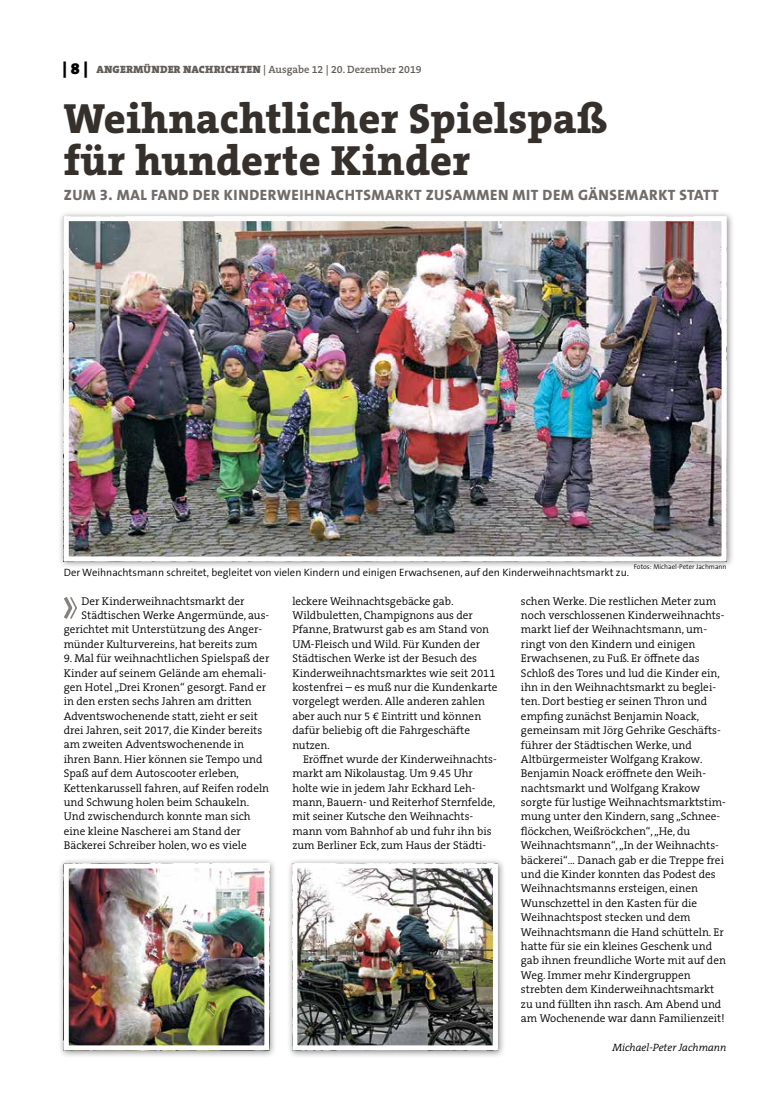
<style>
.page{position:relative;width:762px;height:1117px;background:#fff}
.page>*{position:absolute;margin:0;border:0;box-sizing:border-box;transform-origin:0 0}
.t1{font:800 42.5px/42.5px "The Serif B W8";letter-spacing:.01em;color:#36302d}
.t2{font:800 15px "The Sans B W8";letter-spacing:.035em;color:#716c69}
.t3{font:300 11.25px/14.4px "The Serif B W4";color:#000}
.t4{font:300 10.62px "The Sans B W4";color:#000}
.t5{font:600 10.62px "The Serif B W6";color:#615c58}
.t6{font:italic 300 10.62px "The Serif B W4";color:#000}
.t7{font:300 6.88px "The Sans B W4";color:#000}
.s1{font-family:"The Serif B W9";font-weight:900;font-size:16.25px;color:#000}
.s2{font-family:"The Serif B W9";font-weight:900}
</style>
<div class="page">
<div style="left:58px;top:857px;width:219px;height:200px;background:#000;opacity:.45"></div>
<img style="left:70px;top:869px;width:193px;height:175px">
<div style="left:64px;top:863px;width:205px;height:187px;border:5px solid #fff"></div>
<div style="left:287px;top:857px;width:219px;height:201px;background:#000;opacity:.45"></div>
<img style="left:298px;top:869px;width:194px;height:175px">
<div style="left:292px;top:863px;width:206px;height:187px;border:5px solid #fff"></div>
<div style="left:58px;top:210px;width:676px;height:359px;background:#000;opacity:.45"></div>
<img style="left:70px;top:222px;width:650px;height:333px">
<div style="left:64px;top:216px;width:662px;height:345px;border:5px solid #fff"></div>
<svg style="left:64px;top:597px;width:13px;height:22px"></svg>
<p class="t5" style="left:63px;top:63px;width:360px"><span class="s1">| 8 |</span> <span class="s2">ANGERMÜNDER NACHRICHTEN</span> | Ausgabe 12 | 20. Dezember 2019</p>
<h1 class="t1" style="left:64px;top:96px;width:545px">Weihnachtlicher Spielspaß für hunderte Kinder</h1>
<h2 class="t2" style="left:64px;top:185px;width:656px">ZUM 3. MAL FAND DER KINDERWEIHNACHTSMARKT ZUSAMMEN MIT DEM GÄNSEMARKT STATT</h2>
<p class="t7" style="left:634px;top:562px;width:94px">Fotos: Michael-Peter Jachmann</p>
<p class="t4" style="left:64px;top:565px;width:567px">Der Weihnachtsmann schreitet, begleitet von vielen Kindern und einigen Erwachsenen, auf den Kinderweihnachtsmarkt zu.</p>
<p class="t3" style="left:82px;top:593px;width:165px">Der Kinderweihnachtsmarkt der</p>
<p class="t3" style="left:82px;top:608px;width:189px">Städtischen Werke Angermünde, aus-</p>
<p class="t3" style="left:64px;top:622px;width:200px">gerichtet mit Unterstützung des Anger-</p>
<p class="t3" style="left:64px;top:636px;width:195px">münder Kulturvereins, hat bereits zum</p>
<p class="t3" style="left:64px;top:651px;width:207px">9. Mal für weihnachtlichen Spielspaß der Kinder auf seinem Gelände am ehemali&shy;gen Hotel „Drei Kronen“ gesorgt. Fand er in den ersten sechs Jahren am dritten Adventswochenende statt, zieht er seit drei Jahren, seit 2017, die Kinder bereits am zweiten Adventswochenende in ihren Bann. Hier können sie Tempo und Spaß auf dem Autoscooter erleben, Kettenkarussell fahren, auf Reifen rodeln und Schwung holen beim Schaukeln.<br>Und zwischendurch konnte man sich eine kleine Nascherei am Stand der Bäckerei Schreiber holen, wo es viele</p>
<p class="t3" style="left:292px;top:593px;width:207px">leckere Weihnachtsgebäcke gab.<br>Wildbuletten, Champignons aus der Pfanne, Bratwurst gab es am Stand von UM-Fleisch und Wild. Für Kunden der Städtischen Werke ist der Besuch des Kinderweihnachtsmarktes wie seit 2011 kostenfrei – es muß nur die Kundenkarte vorgelegt werden. Alle anderen zahlen aber auch nur 5 € Eintritt und können dafür beliebig oft die Fahrgeschäfte nutzen.</p>
<p class="t3" style="left:292px;top:751px;width:206px;text-indent:11px">Eröffnet wurde der Kinderweihnachts&shy;markt am Nikolaustag. Um 9.45 Uhr holte wie in jedem Jahr Eckhard Leh&shy;mann, Bauern- und Reiterhof Sternfelde, mit seiner Kutsche den Weihnachts&shy;mann vom Bahnhof ab und fuhr ihn bis zum Berliner Eck, zum Haus der Städti-</p>
<p class="t3" style="left:521px;top:593px;width:206px">schen Werke. Die restlichen Meter zum noch verschlossenen Kinderweihnachts&shy;markt lief der Weihnachtsmann, um&shy;ringt von den Kindern und einigen Erwachsenen, zu Fuß. Er öffnete das Schloß des Tores und lud die Kinder ein, ihn in den Weihnachtsmarkt zu beglei&shy;ten. Dort bestieg er seinen Thron und empfing zunächst Benjamin Noack, gemeinsam mit Jörg Gehrike Geschäfts&shy;führer der Städtischen Werke, und Altbürgermeister Wolfgang Krakow.<br>Benjamin Noack eröffnete den Weih&shy;nachtsmarkt und Wolfgang Krakow sorgte für lustige Weihnachtsmarktstim&shy;mung unter den Kindern, sang „Schnee&shy;flöckchen, Weißröckchen“, „He, du Weihnachtsmann“, „In der Weihnachts&shy;bäckerei“... Danach gab er die Treppe frei und die Kinder konnten das Podest des Weihnachtsmanns ersteigen, einen Wunschzettel in den Kasten für die Weihnachtspost stecken und dem Weihnachtsmann die Hand schütteln. Er hatte für sie ein kleines Geschenk und gab ihnen freundliche Worte mit auf den Weg. Immer mehr Kindergruppen strebten dem Kinderweihnachtsmarkt zu und füllten ihn rasch. Am Abend und am Wochenende war dann Familienzeit!</p>
<p class="t6" style="left:612px;top:1039px;width:116px">Michael-Peter Jachmann</p>
</div>
